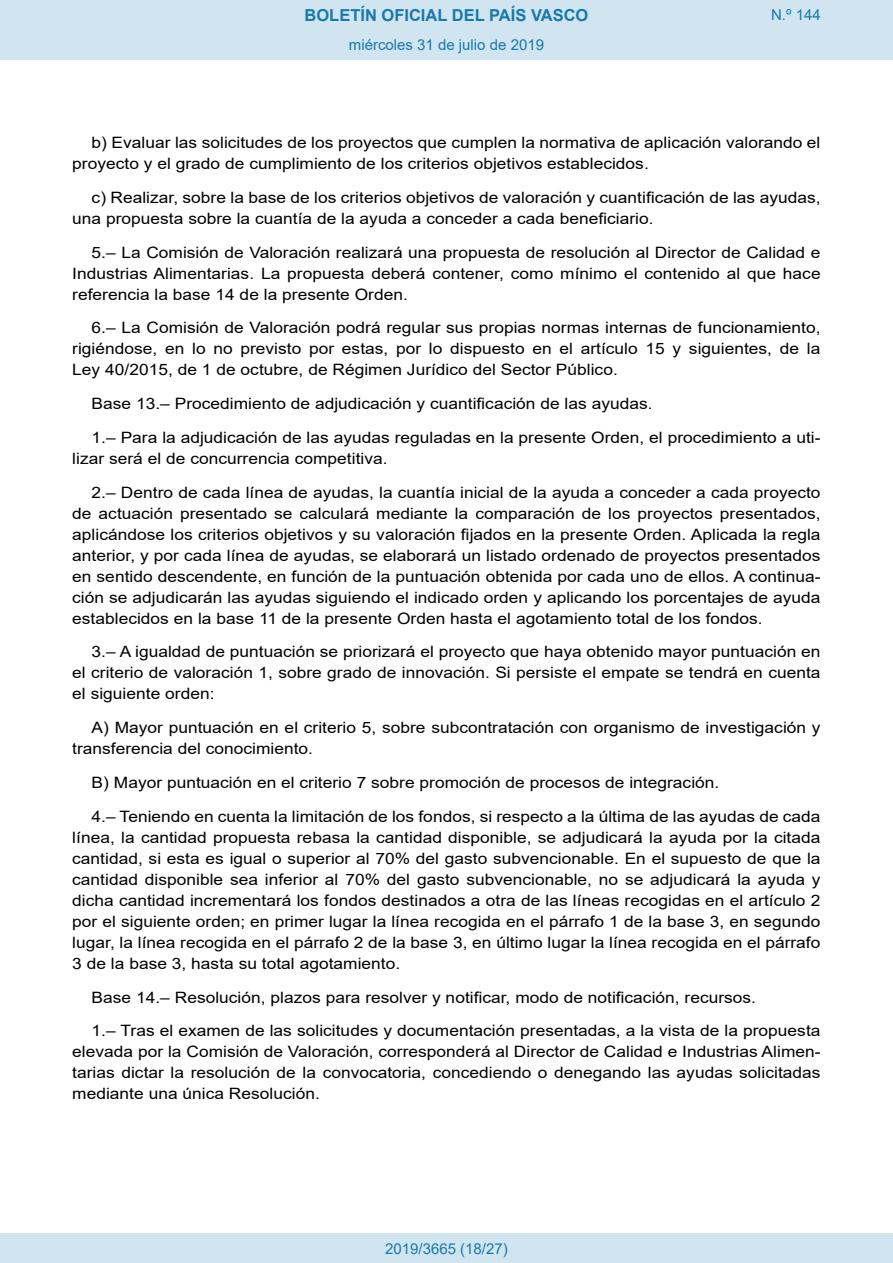
<style>
.page{position:relative;width:893px;height:1263px;background:#fff}
.page>*{position:absolute;margin:0;border:0;box-sizing:border-box;transform-origin:0 0}
.t1{font:700 16.5px "Arial";color:#1879ad}
.BOPVDetalle{font:15.6px/21px "Arial";color:#000;text-align:justify;scale:1.11 1}
.Paginacion_Centro{font:15px "Arial";color:#1879ad}
</style>
<div class="page">
<div style="left:0;top:0;width:893px;height:60px;background:#d0e5f0"></div>
<div style="left:0;top:1233px;width:893px;height:30px;background:#d0e5f0"></div>
<p class="t1" style="left:305px;top:3px;width:285px">BOLETÍN OFICIAL DEL PAÍS VASCO</p>
<p class="Paginacion_Centro" style="left:349px;top:35px;width:197px">miércoles 31 de julio de 2019</p>
<p class="Paginacion_Centro" style="left:771px;top:5px;width:51px">N.º 144</p>
<p class="BOPVDetalle" style="left:72px;top:132px;width:675px;text-indent:19px">b) Evaluar las solicitudes de los proyectos que cumplen la normativa de aplicación valorando el proyecto y el grado de cumplimiento de los criterios objetivos establecidos.</p>
<p class="BOPVDetalle" style="left:72px;top:187px;width:676px;text-indent:19px">c) Realizar, sobre la base de los criterios objetivos de valoración y cuantificación de las ayudas, una propuesta sobre la cuantía de la ayuda a conceder a cada beneficiario.</p>
<p class="BOPVDetalle" style="left:72px;top:242px;width:676px;text-indent:19px">5.– La Comisión de Valoración realizará una propuesta de resolución al Director de Calidad e Industrias Alimentarias. La propuesta deberá contener, como mínimo el contenido al que hace referencia la base 14 de la presente Orden.</p>
<p class="BOPVDetalle" style="left:72px;top:317px;width:676px;text-indent:19px">6.– La Comisión de Valoración podrá regular sus propias normas internas de funcionamiento, rigiéndose, en lo no previsto por estas, por lo dispuesto en el artículo 15 y siguientes, de la Ley 40/2015, de 1 de octubre, de Régimen Jurídico del Sector Público.</p>
<p class="BOPVDetalle" style="left:92px;top:393px;width:507px">Base 13.– Procedimiento de adjudicación y cuantificación de las ayudas.</p>
<p class="BOPVDetalle" style="left:72px;top:427px;width:676px;text-indent:19px">1.– Para la adjudicación de las ayudas reguladas en la presente Orden, el procedimiento a uti&shy;lizar será el de concurrencia competitiva.</p>
<p class="BOPVDetalle" style="left:72px;top:482px;width:676px;text-indent:19px">2.– Dentro de cada línea de ayudas, la cuantía inicial de la ayuda a conceder a cada proyecto de actuación presentado se calculará mediante la comparación de los proyectos presentados, aplicándose los criterios objetivos y su valoración fijados en la presente Orden. Aplicada la regla anterior, y por cada línea de ayudas, se elaborará un listado ordenado de proyectos presentados en sentido descendente, en función de la puntuación obtenida por cada uno de ellos. A continua&shy;ción se adjudicarán las ayudas siguiendo el indicado orden y aplicando los porcentajes de ayuda establecidos en la base 11 de la presente Orden hasta el agotamiento total de los fondos.</p>
<p class="BOPVDetalle" style="left:72px;top:641px;width:676px;text-indent:19px">3.– A igualdad de puntuación se priorizará el proyecto que haya obtenido mayor puntuación en el criterio de valoración 1, sobre grado de innovación. Si persiste el empate se tendrá en cuenta el siguiente orden:</p>
<p class="BOPVDetalle" style="left:72px;top:717px;width:676px;text-indent:19px">A) Mayor puntuación en el criterio 5, sobre subcontratación con organismo de investigación y transferencia del conocimiento.</p>
<p class="BOPVDetalle" style="left:92px;top:772px;width:567px">B) Mayor puntuación en el criterio 7 sobre promoción de procesos de integración.</p>
<p class="BOPVDetalle" style="left:72px;top:806px;width:676px;text-indent:19px">4.– Teniendo en cuenta la limitación de los fondos, si respecto a la última de las ayudas de cada línea, la cantidad propuesta rebasa la cantidad disponible, se adjudicará la ayuda por la citada cantidad, si esta es igual o superior al 70% del gasto subvencionable. En el supuesto de que la cantidad disponible sea inferior al 70% del gasto subvencionable, no se adjudicará la ayuda y dicha cantidad incrementará los fondos destinados a otra de las líneas recogidas en el artículo 2 por el siguiente orden; en primer lugar la línea recogida en el párrafo 1 de la base 3, en segundo lugar, la línea recogida en el párrafo 2 de la base 3, en último lugar la línea recogida en el párrafo 3 de la base 3, hasta su total agotamiento.</p>
<p class="BOPVDetalle" style="left:92px;top:986px;width:600px">Base 14.– Resolución, plazos para resolver y notificar, modo de notificación, recursos.</p>
<p class="BOPVDetalle" style="left:72px;top:1020px;width:676px;text-indent:19px">1.– Tras el examen de las solicitudes y documentación presentadas, a la vista de la propuesta elevada por la Comisión de Valoración, corresponderá al Director de Calidad e Industrias Alimen&shy;tarias dictar la resolución de la convocatoria, concediendo o denegando las ayudas solicitadas mediante una única Resolución.</p>
<p class="Paginacion_Centro" style="left:385px;top:1238px;width:124px">2019/3665 (18/27)</p>
</div>
